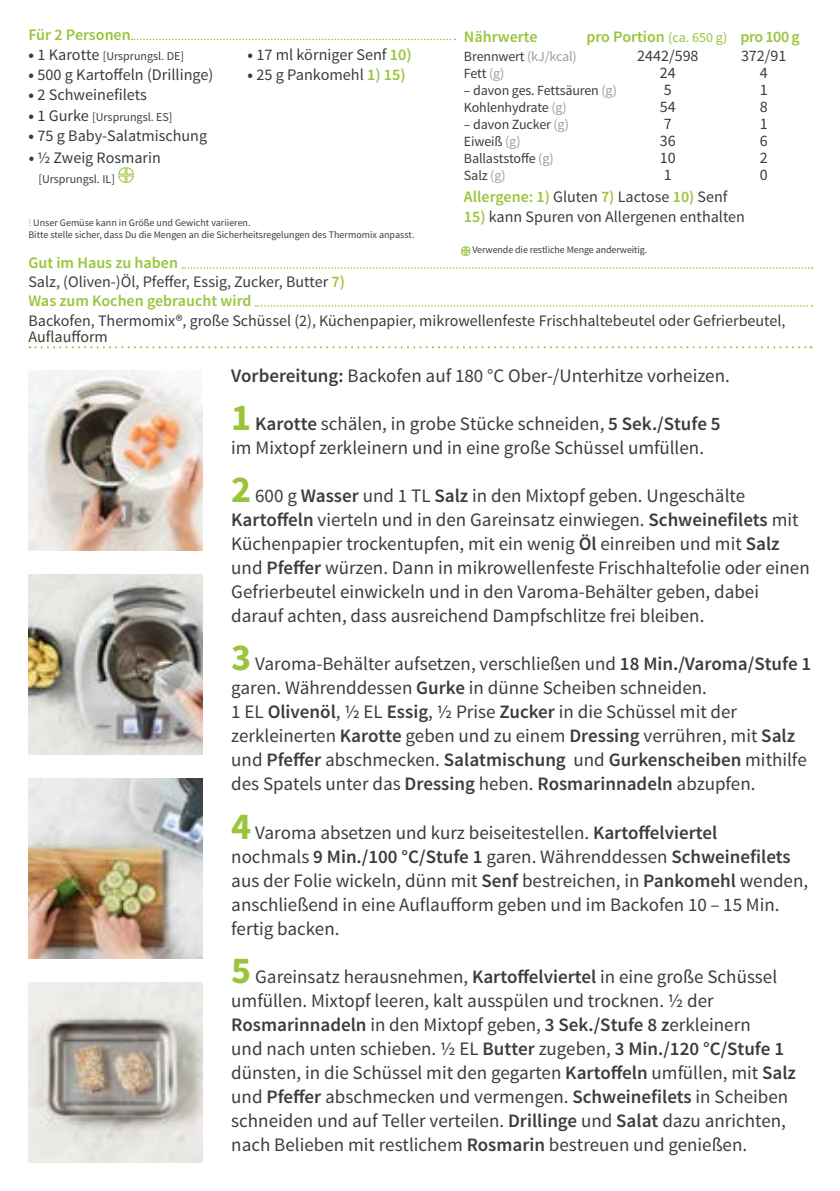
<style>
.page{position:relative;width:840px;height:1191px;background:#fff}
.page>*{position:absolute;margin:0;border:0;box-sizing:border-box;transform-origin:0 0}
.t1{font:19px/24px "Source Sans Pro";color:#3c3c3b}
.t2{font:16.2px "Source Sans Pro";color:#3c3c3b}
.t3{font:16px/16px "Source Sans Pro";color:#3c3c3b}
.t4{font:600 16px "Source Sans Pro";color:#9ac43a}
.t5{font:14px "Source Sans Pro";letter-spacing:-.01em;color:#3c3c3b}
.t6{font:12px "Source Sans Pro";color:#3c3c3b}
.t7{font:10px/12px "Source Sans Pro";color:#3c3c3b}
.s1{font-weight:700;font-size:16.2px}
.s2{font-size:16.2px}
.s3{font-weight:700}
.s4{font-weight:600;color:#9ac43a}
.s5{color:#a6c94f}
.s6{font-weight:400;font-size:14px}
.s7{color:#9d9d9c}
.s8{font-weight:400;color:#3c3c3b}
.s9{font-weight:600}
.s10{font-weight:700;font-size:38px;color:#9ac43a}
</style>
<div class="page">
<img style="left:28px;top:982px;width:175px;height:180px">
<img style="left:28px;top:778px;width:175px;height:180px">
<img style="left:28px;top:574px;width:175px;height:180px">
<img style="left:28px;top:370px;width:175px;height:180px">
<svg style="left:29px;top:346px;width:782px;height:2px"></svg>
<svg style="left:460px;top:246px;width:11px;height:10px"></svg>
<svg style="left:182px;top:267px;width:630px;height:2px"></svg>
<svg style="left:255px;top:305px;width:557px;height:2px"></svg>
<svg style="left:118px;top:167px;width:16px;height:16px"></svg>
<svg style="left:131px;top:39px;width:324px;height:1px"></svg>
<p class="t4" style="left:28px;top:24px;width:104px">Für 2 Personen</p>
<p class="t6" style="left:29px;top:48px;width:157px"><span class="s1">•</span> <span class="s2">1 Karotte</span> [Ursprungsl. DE]</p>
<p class="t2" style="left:29px;top:65px;width:186px"><span class="s3">•</span> 500 g Kartoffeln (Drillinge)</p>
<p class="t2" style="left:29px;top:85px;width:120px"><span class="s3">•</span> 2 Schweinefilets</p>
<p class="t6" style="left:29px;top:109px;width:145px"><span class="s1">•</span> <span class="s2">1 Gurke</span> [Ursprungsl. ES]</p>
<p class="t3" style="left:29px;top:128px;width:180px"><span class="s1">•</span> <span class="s2">75 g</span> Baby-Salatmischung</p>
<p class="t3" style="left:29px;top:150px;width:134px"><span class="s3">•</span> ½ Zweig Rosmarin</p>
<p class="t6" style="left:38px;top:171px;width:78px">[Ursprungsl. IL]</p>
<p class="t2" style="left:247px;top:44px;width:165px"><span class="s3">•</span> 17 ml körniger Senf <span class="s4">10)</span></p>
<p class="t2" style="left:247px;top:65px;width:159px"><span class="s3">•</span> 25 g Pankomehl <span class="s4">1) 15)</span></p>
<p class="t7" style="left:28px;top:217px;width:387px"><span class="s5">!</span> Unser Gemüse kann in Größe und Gewicht variieren.<br>Bitte stelle sicher, dass Du die Mengen an die Sicherheitsregelungen des Thermomix anpasst.</p>
<p class="t4" style="left:28px;top:253px;width:151px">Gut im Haus zu haben</p>
<p class="t4" style="left:28px;top:291px;width:224px">Was zum Kochen gebraucht wird</p>
<p class="t3" style="left:28px;top:273px;width:318px">Salz, (Oliven-)Öl, Pfeffer, Essig, Zucker, Butter <span class="s4">7)</span></p>
<p class="t4" style="left:463px;top:27px;width:75px">Nährwerte</p>
<p class="t4" style="left:586px;top:27px;width:215px">pro Portion <span class="s6">(ca. 650 g)</span> pro 100 g</p>
<p class="t5" style="left:463px;top:47px;width:114px">Brennwert <span class="s7">(kJ/kcal)</span></p>
<p class="t3" style="left:637px;top:48px;width:63px">2442/598</p>
<p class="t3" style="left:740px;top:48px;width:47px">372/91</p>
<p class="t5" style="left:463px;top:64px;width:42px">Fett <span class="s7">(g)</span></p>
<p class="t3" style="left:659px;top:65px;width:17px">24</p>
<p class="t3" style="left:759px;top:65px;width:9px">4</p>
<p class="t5" style="left:463px;top:81px;width:154px">– davon ges. Fettsäuren <span class="s7">(g)</span></p>
<p class="t3" style="left:663px;top:82px;width:9px">5</p>
<p class="t3" style="left:759px;top:82px;width:9px">1</p>
<p class="t5" style="left:463px;top:98px;width:104px">Kohlenhydrate <span class="s7">(g)</span></p>
<p class="t3" style="left:659px;top:99px;width:17px">54</p>
<p class="t3" style="left:759px;top:99px;width:9px">8</p>
<p class="t5" style="left:463px;top:115px;width:106px">– davon Zucker <span class="s7">(g)</span></p>
<p class="t3" style="left:663px;top:116px;width:9px">7</p>
<p class="t3" style="left:759px;top:116px;width:9px">1</p>
<p class="t5" style="left:463px;top:132px;width:58px">Eiweiß <span class="s7">(g)</span></p>
<p class="t3" style="left:659px;top:133px;width:17px">36</p>
<p class="t3" style="left:759px;top:133px;width:9px">6</p>
<p class="t5" style="left:463px;top:149px;width:91px">Ballaststoffe <span class="s7">(g)</span></p>
<p class="t3" style="left:659px;top:150px;width:17px">10</p>
<p class="t3" style="left:759px;top:150px;width:9px">2</p>
<p class="t5" style="left:463px;top:167px;width:43px">Salz <span class="s7">(g)</span></p>
<p class="t3" style="left:663px;top:167px;width:9px">1</p>
<p class="t3" style="left:759px;top:167px;width:9px">0</p>
<p class="t4" style="left:463px;top:186px;width:265px">Allergene: 1) <span class="s8">Gluten</span> 7) <span class="s8">Lactose</span> 10) <span class="s8">Senf</span></p>
<p class="t3" style="left:463px;top:208px;width:282px"><span class="s4">15)</span> kann Spuren von Allergenen enthalten</p>
<p class="t7" style="left:472px;top:244px;width:176px">Verwende die restliche Menge anderweitig.</p>
<p class="t3" style="left:28px;top:313px;width:758px">Backofen, Thermomix®, große Schüssel (2), Küchenpapier, mikrowellenfeste Frischhaltebeutel oder Gefrierbeutel,<br>Auflaufform</p>
<p class="t1" style="left:231px;top:364px;width:500px"><span class="s9">Vorbereitung:</span> Backofen auf 180 °C Ober-/Unterhitze vorheizen.</p>
<p class="t1" style="left:231px;top:412px;width:490px"><span class="s10">1</span> <span class="s9">Karotte</span> schälen, in grobe Stücke schneiden, <span class="s9">5 Sek./Stufe 5 </span>im Mixtopf zerkleinern und in eine große Schüssel umfüllen.</p>
<p class="t1" style="left:231px;top:484px;width:579px"><span class="s10">2</span> 600 g <span class="s9">Wasser</span> und 1 TL <span class="s9">Salz</span> in den Mixtopf geben. Ungeschälte <span class="s9">Kartoffeln</span> vierteln und in den Gareinsatz einwiegen. <span class="s9">Schweinefilets</span> mit Küchenpapier trockentupfen, mit ein wenig <span class="s9">Öl</span> einreiben und mit <span class="s9">Salz </span>und <span class="s9">Pfeffer</span> würzen. Dann in mikrowellenfeste Frischhaltefolie oder einen Gefrierbeutel einwickeln und in den Varoma-Behälter geben, dabei darauf achten, dass ausreichend Dampfschlitze frei bleiben.</p>
<p class="t1" style="left:231px;top:652px;width:581px"><span class="s10">3</span> Varoma-Behälter aufsetzen, verschließen und <span class="s9">18 Min./Varoma/Stufe 1 </span>garen. Währenddessen <span class="s9">Gurke</span> in dünne Scheiben schneiden.<br>1 EL <span class="s9">Olivenöl</span>, ½ EL <span class="s9">Essig</span>, ½ Prise <span class="s9">Zucker</span> in die Schüssel mit der zerkleinerten <span class="s9">Karotte</span> geben und zu einem <span class="s9">Dressing</span> verrühren, mit <span class="s9">Salz </span>und <span class="s9">Pfeffer</span> abschmecken. <span class="s9">Salatmischung</span> und <span class="s9">Gurkenscheiben</span> mithilfe des Spatels unter das <span class="s9">Dressing</span> heben. <span class="s9">Rosmarinnadeln</span> abzupfen.</p>
<p class="t1" style="left:231px;top:820px;width:578px"><span class="s10">4</span> Varoma absetzen und kurz beiseitestellen. <span class="s9">Kartoffelviertel<br></span>nochmals <span class="s9">9 Min./100 °C/Stufe 1</span> garen. Währenddessen <span class="s9">Schweinefilets </span>aus der Folie wickeln, dünn mit <span class="s9">Senf</span> bestreichen, in <span class="s9">Pankomehl</span> wenden, anschließend in eine Auflaufform geben und im Backofen 10 – 15 Min. fertig backen.</p>
<p class="t1" style="left:231px;top:964px;width:566px"><span class="s10">5</span> Gareinsatz herausnehmen, <span class="s9">Kartoffelviertel</span> in eine große Schüssel umfüllen. Mixtopf leeren, kalt ausspülen und trocknen. ½ der <span class="s9">Rosmarinnadeln</span> in den Mixtopf geben, <span class="s9">3 Sek./Stufe 8 z</span>erkleinern<br>und nach unten schieben. ½ EL <span class="s9">Butter</span> zugeben, <span class="s9">3 Min./120 °C/Stufe 1 </span>dünsten, in die Schüssel mit den gegarten <span class="s9">Kartoffeln</span> umfüllen, mit <span class="s9">Salz </span>und <span class="s9">Pfeffer</span> abschmecken und vermengen. <span class="s9">Schweinefilets</span> in Scheiben schneiden und auf Teller verteilen. <span class="s9">Drillinge</span> und <span class="s9">Salat</span> dazu anrichten, nach Belieben mit restlichem <span class="s9">Rosmarin</span> bestreuen und genießen.</p>
</div>
